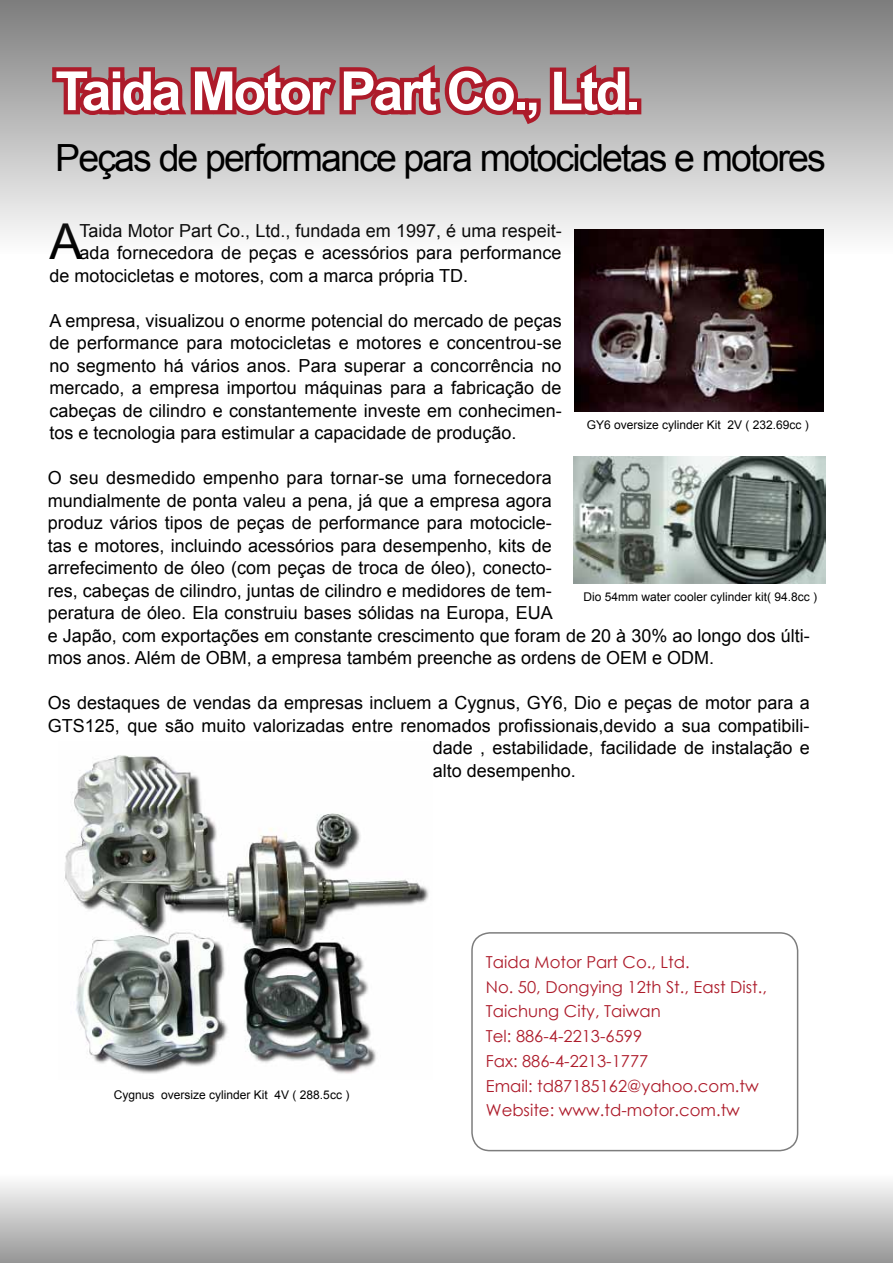
<style>
.page{position:relative;width:893px;height:1263px;background:#fff}
.page>*{position:absolute;margin:0;border:0;box-sizing:border-box;transform-origin:0 0}
.t1{font:700 54px "Arial";letter-spacing:-.05em;color:#fff}
.t2{font:49.5px "Arial";color:#000}
.t3{font:37.5px "Arial";letter-spacing:-.05em;color:#000}
.t4{font:18px/22.5px "Arial";color:#000;text-align:justify}
.t5{font:16.5px/24.8px "Century Gothic";color:#ad1b2a}
.t6{font:12px "Arial";color:#000}
</style>
<div class="page">
<div style="left:471px;top:932px;width:327px;height:219px;border:2px solid #7d7d7d;border-radius:18px"></div>
<div style="left:0;top:1174px;width:893px;height:89px;background:linear-gradient(to bottom,#fefefe,#969696)"></div>
<div style="left:0;top:0;width:893px;height:253px;background:linear-gradient(to bottom,#7d7d7d,#fdfdfd)"></div>
<svg style="left:48px;top:11px;width:586px;height:120px;background:#a0767b"></svg>
<div style="left:625px;top:98px;width:16px;height:16px;border:9px solid #ad1b2a"></div>
<img style="left:574px;top:229px;width:249px;height:182px">
<img style="left:64px;top:755px;width:365px;height:319px">
<img style="left:573px;top:456px;width:252px;height:127px">
<h1 class="t1" style="left:55px;top:56px;width:587px">Taida Motor Part Co., Ltd.</h1>
<h3 class="t3" style="left:55px;top:133px;width:772px">Peças de performance para motocicletas e motores</h3>
<p class="t4" style="left:80px;top:219px;width:484px">Taida Motor Part Co., Ltd., fundada em 1997, é uma respeit-</p>
<p class="t4" style="left:80px;top:242px;width:483px">ada fornecedora de peças e acessórios para performance</p>
<p class="t4" style="left:49px;top:264px;width:420px">de motocicletas e motores, com a marca própria TD.</p>
<p class="t4" style="left:49px;top:309px;width:514px">A empresa, visualizou o enorme potencial do mercado de peças de performance para motocicletas e motores e concentrou-se no segmento há vários anos. Para superar a concorrência no mercado, a empresa importou máquinas para a fabricação de cabeças de cilindro e constantemente investe em conhecimen&shy;tos e tecnologia para estimular a capacidade de produção.</p>
<p class="t4" style="left:48px;top:467px;width:763px;text-align:left">O seu desmedido empenho para tornar-se uma fornecedora<br>mundialmente de ponta valeu a pena, já que a empresa agora<br>produz vários tipos de peças de performance para motocicle-<br>tas e motores, incluindo acessórios para desempenho, kits de<br>arrefecimento de óleo (com peças de troca de óleo), conecto-<br>res, cabeças de cilindro, juntas de cilindro e medidores de tem-<br>peratura de óleo. Ela construiu bases sólidas na Europa, EUA<br>e Japão, com exportações em constante crescimento que foram de 20 à 30% ao longo dos últi&shy;mos anos. Além de OBM, a empresa também preenche as ordens de OEM e ODM.</p>
<p class="t4" style="left:48px;top:692px;width:764px">Os destaques de vendas da empresas incluem a Cygnus, GY6, Dio e peças de motor para a</p>
<p class="t4" style="left:48px;top:714px;width:763px">GTS125, que são muito valorizadas entre renomados profissionais,devido a sua compatibili-</p>
<p class="t4" style="left:433px;top:737px;width:379px">dade , estabilidade, facilidade de instalação e</p>
<p class="t4" style="left:433px;top:759px;width:145px">alto desempenho.</p>
<h2 class="t2" style="left:49px;top:209px;width:34px">A</h2>
<p class="t6" style="left:587px;top:417px;width:224px">GY6 oversize cylinder Kit 2V ( 232.69cc )</p>
<p class="t6" style="left:584px;top:589px;width:235px">Dio 54mm water cooler cylinder kit( 94.8cc )</p>
<p class="t6" style="left:114px;top:1087px;width:237px">Cygnus oversize cylinder Kit 4V ( 288.5cc )</p>
<p class="t5" style="left:486px;top:949px;width:283px">Taida Motor Part Co., Ltd.<br>No. 50, Dongying 12th St., East Dist.,<br>Taichung City, Taiwan<br>Tel: 886-4-2213-6599<br>Fax: 886-4-2213-1777<br>Email: td87185162@yahoo.com.tw<br>Website: www.td-motor.com.tw</p>
</div>
